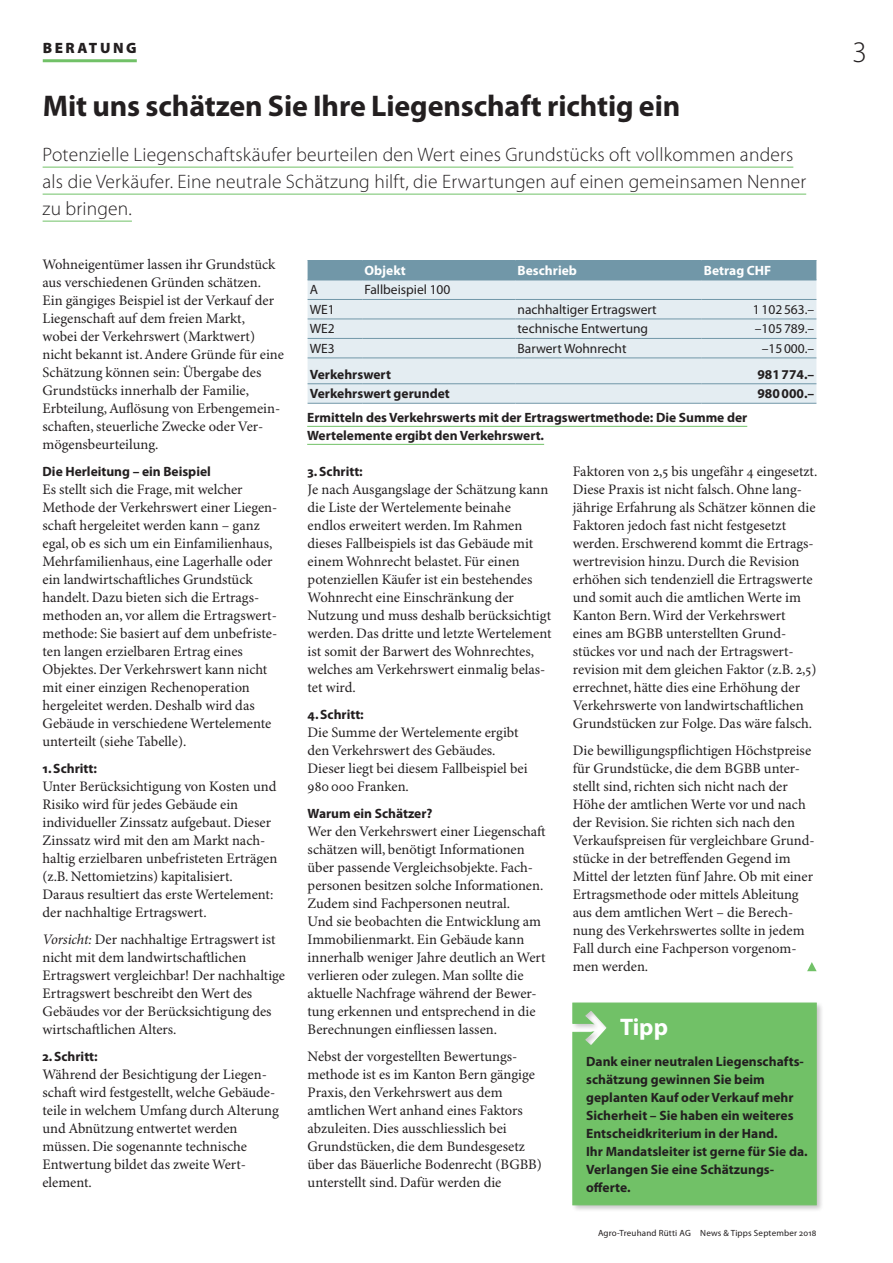
<style>
.page{position:relative;width:893px;height:1263px;background:#fff}
.page>*{position:absolute;margin:0;border:0;box-sizing:border-box;transform-origin:0 0}
.t1{font:700 30px "Myriad Pro";letter-spacing:-.005em;color:#231f20}
.t2{font:300 30px "Myriad Pro";color:#231f20}
.t3{font:700 24px "Myriad Pro";color:#fff}
.t4{font:300 19.5px/27px "Myriad Pro";letter-spacing:.01em;color:#231f20}
.t5{font:900 15px "Myriad Pro";letter-spacing:.17em;color:#231f20}
.t6{font:14.55px/18px "Minion Pro";color:#231f20}
.t7{font:700 13.5px/18px "Myriad Pro";color:#231f20}
.t8{font:13.5px "Myriad Pro";color:#231f20}
.t9{font:700 13.5px "Myriad Pro";color:#fff}
.t10{font:9px "Myriad Pro";letter-spacing:.02em;color:#231f20}
.s1{font-style:italic}
</style>
<div class="page">
<hr style="left:43px;top:167px;width:750px;height:1px;background:#71c167">
<hr style="left:43px;top:194px;width:763px;height:1px;background:#71c167">
<hr style="left:43px;top:221px;width:89px;height:1px;background:#71c167">
<hr style="left:43px;top:59px;width:94px;height:3px;background:#71c167">
<div style="left:571px;top:1001px;width:253px;height:212px;background:#231f20;opacity:.25"></div>
<div style="left:572px;top:1002px;width:245px;height:203px;background:#71c167"></div>
<svg style="left:807px;top:962px;width:10px;height:9px"></svg>
<div style="left:308px;top:261px;width:508px;height:19px;background:#7197a8"></div>
<div style="left:308px;top:281px;width:508px;height:122px;background:#e4edf2"></div>
<hr style="left:308px;top:280px;width:54px;height:1px;background:#7197a8">
<hr style="left:362px;top:280px;width:153px;height:1px;background:#7197a8">
<hr style="left:515px;top:280px;width:187px;height:1px;background:#7197a8">
<hr style="left:702px;top:280px;width:114px;height:1px;background:#7197a8">
<hr style="left:702px;top:299px;width:114px;height:1px;background:#7197a8">
<hr style="left:702px;top:319px;width:114px;height:1px;background:#7197a8">
<hr style="left:702px;top:338px;width:114px;height:1px;background:#7197a8">
<hr style="left:308px;top:299px;width:54px;height:1px;background:#7197a8">
<hr style="left:362px;top:299px;width:153px;height:1px;background:#7197a8">
<hr style="left:515px;top:299px;width:187px;height:1px;background:#7197a8">
<hr style="left:308px;top:319px;width:54px;height:1px;background:#7197a8">
<hr style="left:362px;top:319px;width:153px;height:1px;background:#7197a8">
<hr style="left:515px;top:319px;width:187px;height:1px;background:#7197a8">
<hr style="left:308px;top:338px;width:54px;height:1px;background:#7197a8">
<hr style="left:362px;top:338px;width:153px;height:1px;background:#7197a8">
<hr style="left:515px;top:338px;width:187px;height:1px;background:#7197a8">
<hr style="left:308px;top:260px;width:54px;height:1px;background:#7197a8">
<hr style="left:362px;top:260px;width:153px;height:1px;background:#7197a8">
<hr style="left:515px;top:260px;width:187px;height:1px;background:#7197a8">
<hr style="left:702px;top:260px;width:114px;height:1px;background:#7197a8">
<hr style="left:702px;top:357px;width:114px;height:1px;background:#7197a8">
<hr style="left:702px;top:383px;width:114px;height:1px;background:#7197a8">
<hr style="left:702px;top:403px;width:114px;height:1px;background:#7197a8">
<hr style="left:308px;top:357px;width:54px;height:1px;background:#7197a8">
<hr style="left:362px;top:357px;width:153px;height:1px;background:#7197a8">
<hr style="left:515px;top:357px;width:187px;height:1px;background:#7197a8">
<hr style="left:308px;top:383px;width:54px;height:1px;background:#7197a8">
<hr style="left:362px;top:383px;width:153px;height:1px;background:#7197a8">
<hr style="left:515px;top:383px;width:187px;height:1px;background:#7197a8">
<hr style="left:308px;top:403px;width:54px;height:1px;background:#7197a8">
<hr style="left:362px;top:403px;width:153px;height:1px;background:#7197a8">
<hr style="left:515px;top:403px;width:187px;height:1px;background:#7197a8">
<hr style="left:307px;top:426px;width:440px;height:1px;background:#71c167">
<hr style="left:307px;top:444px;width:237px;height:1px;background:#71c167">
<p class="t5" style="left:43px;top:40px;width:95px">BERATUNG</p>
<h1 class="t1" style="left:43px;top:89px;width:639px">Mit uns schätzen Sie Ihre Liegenschaft richtig ein</h1>
<h3 class="t4" style="left:43px;top:141px;width:765px">Potenzielle Liegenschaftskäufer beurteilen den Wert eines Grundstücks oft vollkommen anders als die Verkäufer. Eine neutrale Schätzung hilft, die Erwartungen auf einen gemeinsamen Nenner zu bringen.</h3>
<p class="t6" style="left:43px;top:256px;width:243px">Wohneigentümer lassen ihr Grundstück aus verschiedenen Gründen schätzen.<br>Ein gängiges Beispiel ist der Verkauf der Liegenschaft auf dem freien Markt,<br>wobei der Verkehrswert (Marktwert) nicht bekannt ist. Andere Gründe für eine Schätzung können sein: Übergabe des Grundstücks innerhalb der Familie, Erbteilung, Auflösung von Erbengemein&shy;schaften, steuerliche Zwecke oder Ver&shy;mögensbeurteilung.</p>
<p class="t7" style="left:43px;top:463px;width:170px">Die Herleitung – ein Beispiel</p>
<p class="t6" style="left:43px;top:481px;width:236px">Es stellt sich die Frage, mit welcher Methode der Verkehrswert einer Liegen&shy;schaft hergeleitet werden kann – ganz egal, ob es sich um ein Einfamilienhaus, Mehrfamilienhaus, eine Lagerhalle oder ein landwirtschaftliches Grundstück handelt. Dazu bieten sich die Ertrags&shy;methoden an, vor allem die Ertragswert&shy;methode: Sie basiert auf dem unbefriste&shy;ten langen erzielbaren Ertrag eines Objektes. Der Verkehrswert kann nicht mit einer einzigen Rechenoperation hergeleitet werden. Deshalb wird das Gebäude in verschiedene Wertelemente unterteilt (siehe Tabelle).</p>
<p class="t7" style="left:43px;top:760px;width:56px">1.Schritt:</p>
<p class="t6" style="left:43px;top:778px;width:236px">Unter Berücksichtigung von Kosten und Risiko wird für jedes Gebäude ein individueller Zinssatz aufgebaut. Dieser Zinssatz wird mit den am Markt nach&shy;haltig erzielbaren unbefristeten Erträgen (z.B. Nettomietzins) kapitalisiert.<br>Daraus resultiert das erste Wertelement: der nachhaltige Ertragswert.</p>
<p class="t6" style="left:43px;top:931px;width:244px"><span class="s1">Vorsicht:</span> Der nachhaltige Ertragswert ist nicht mit dem landwirtschaftlichen Ertragswert vergleichbar! Der nachhaltige Ertragswert beschreibt den Wert des Gebäudes vor der Berücksichtigung des wirtschaftlichen Alters.</p>
<p class="t7" style="left:43px;top:1048px;width:57px">2.Schritt:</p>
<p class="t6" style="left:43px;top:1066px;width:238px">Während der Besichtigung der Liegen&shy;schaft wird festgestellt, welche Gebäude&shy;teile in welchem Umfang durch Alterung und Abnützung entwertet werden müssen. Die sogenannte technische Entwertung bildet das zweite Wert&shy;element.</p>
<p class="t9" style="left:364px;top:263px;width:43px">Objekt</p>
<p class="t9" style="left:517px;top:263px;width:61px">Beschrieb</p>
<p class="t9" style="left:704px;top:263px;width:69px">Betrag CHF</p>
<p class="t8" style="left:310px;top:282px;width:10px">A</p>
<p class="t8" style="left:364px;top:282px;width:88px">Fallbeispiel 100</p>
<p class="t8" style="left:310px;top:302px;width:26px">WE1</p>
<p class="t8" style="left:517px;top:302px;width:141px">nachhaltiger Ertragswert</p>
<p class="t8" style="left:753px;top:302px;width:63px">1102563.–</p>
<p class="t8" style="left:310px;top:321px;width:26px">WE2</p>
<p class="t8" style="left:517px;top:321px;width:132px">technische Entwertung</p>
<p class="t8" style="left:755px;top:321px;width:61px">–105789.–</p>
<p class="t8" style="left:310px;top:341px;width:26px">WE3</p>
<p class="t8" style="left:517px;top:341px;width:110px">Barwert Wohnrecht</p>
<p class="t8" style="left:762px;top:341px;width:54px">–15000.–</p>
<p class="t7" style="left:310px;top:365px;width:83px">Verkehrswert</p>
<p class="t7" style="left:757px;top:365px;width:58px">981774.–</p>
<p class="t7" style="left:310px;top:385px;width:142px">Verkehrswert gerundet</p>
<p class="t7" style="left:757px;top:385px;width:58px">980000.–</p>
<p class="t7" style="left:307px;top:409px;width:442px">Ermitteln des Verkehrswerts mit der Ertragswertmethode: Die Summe der<br>Wertelemente ergibt den Verkehrswert.</p>
<p class="t7" style="left:308px;top:463px;width:57px">3.Schritt:</p>
<p class="t6" style="left:308px;top:481px;width:245px">Je nach Ausgangslage der Schätzung kann die Liste der Wertelemente beinahe endlos erweitert werden. Im Rahmen dieses Fallbeispiels ist das Gebäude mit einem Wohnrecht belastet. Für einen potenziellen Käufer ist ein bestehendes Wohnrecht eine Einschränkung der Nutzung und muss deshalb berücksichtigt werden. Das dritte und letzte Wertelement ist somit der Barwert des Wohnrechtes, welches am Verkehrswert einmalig belas&shy;tet wird.</p>
<p class="t7" style="left:308px;top:706px;width:58px">4.Schritt:</p>
<p class="t6" style="left:308px;top:724px;width:221px">Die Summe der Wertelemente ergibt den Verkehrswert des Gebäudes.<br>Dieser liegt bei diesem Fallbeispiel bei<br>980000 Franken.</p>
<p class="t7" style="left:308px;top:805px;width:126px">Warum ein Schätzer?</p>
<p class="t6" style="left:308px;top:823px;width:240px">Wer den Verkehrswert einer Liegenschaft schätzen will, benötigt Informationen über passende Vergleichsobjekte. Fach&shy;personen besitzen solche Informationen.<br>Zudem sind Fachpersonen neutral.<br>Und sie beobachten die Entwicklung am Immobilienmarkt. Ein Gebäude kann innerhalb weniger Jahre deutlich an Wert verlieren oder zulegen. Man sollte die aktuelle Nachfrage während der Bewer&shy;tung erkennen und entsprechend in die Berechnungen einfliessen lassen.</p>
<p class="t6" style="left:308px;top:1048px;width:236px">Nebst der vorgestellten Bewertungs&shy;methode ist es im Kanton Bern gängige Praxis, den Verkehrswert aus dem amtlichen Wert anhand eines Faktors abzuleiten. Dies ausschliesslich bei Grundstücken, die dem Bundesgesetz über das Bäuerliche Bodenrecht (BGBB) unterstellt sind. Dafür werden die</p>
<p class="t6" style="left:573px;top:463px;width:246px">Faktoren von 2,5 bis ungefähr 4 eingesetzt.<br>Diese Praxis ist nicht falsch. Ohne lang&shy;jährige Erfahrung als Schätzer können die Faktoren jedoch fast nicht festgesetzt werden. Erschwerend kommt die Ertrags&shy;wertrevision hinzu. Durch die Revision erhöhen sich tendenziell die Ertragswerte und somit auch die amtlichen Werte im Kanton Bern. Wird der Verkehrswert eines am BGBB unterstellten Grund&shy;stückes vor und nach der Ertragswert&shy;revision mit dem gleichen Faktor (z.B. 2,5) errechnet, hätte dies eine Erhöhung der Verkehrswerte von landwirtschaftlichen Grundstücken zur Folge. Das wäre falsch.</p>
<p class="t6" style="left:573px;top:742px;width:243px">Die bewilligungspflichtigen Höchstpreise für Grundstücke, die dem BGBB unter&shy;stellt sind, richten sich nicht nach der Höhe der amtlichen Werte vor und nach der Revision. Sie richten sich nach den Verkaufspreisen für vergleichbare Grund&shy;stücke in der betreffenden Gegend im Mittel der letzten fünf Jahre. Ob mit einer Ertragsmethode oder mittels Ableitung aus dem amtlichen Wert – die Berech&shy;nung des Verkehrswertes sollte in jedem Fall durch eine Fachperson vorgenom&shy;men werden.</p>
<h2 class="t3" style="left:620px;top:1014px;width:49px">Tipp</h2>
<p class="t7" style="left:586px;top:1053px;width:223px">Dank einer neutralen Liegenschafts&shy;schätzung gewinnen Sie beim geplanten Kauf oder Verkauf mehr<br>Sicherheit – Sie haben ein weiteres<br>Entscheidkriterium in der Hand.<br>Ihr Mandatsleiter ist gerne für Sie da.<br>Verlangen Sie eine Schätzungs&shy;offerte.</p>
<p class="t10" style="left:598px;top:1228px;width:220px">Agro-Treuhand Rütti AG News &amp; Tipps September 2018</p>
<h1 class="t2" style="left:853px;top:34px;width:14px">3</h1>
</div>
